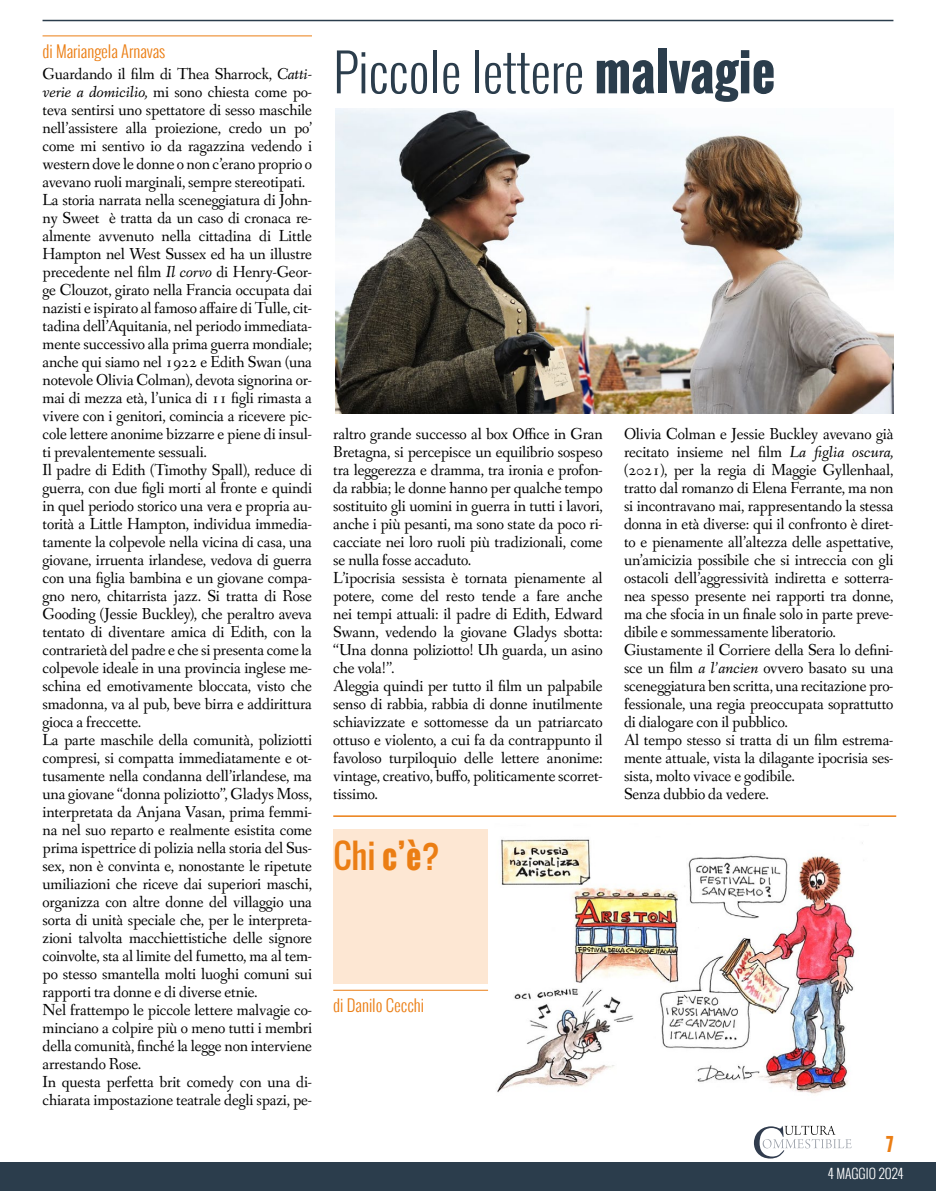
<style>
.page{position:relative;width:936px;height:1191px;background:#fff}
.page>*{position:absolute;margin:0;border:0;box-sizing:border-box;transform-origin:0 0}
.t1{font:300 51px "Oswald";color:#2b3d4c}
.t2{font:33px "Oswald";color:#eb7e14}
.t3{font:700 18px "Oswald";color:#eb7e14}
.t4{font:16.5px/18px "Fanwood Text";letter-spacing:-.01em;color:#000}
.t5{font:300 16.5px "Oswald";color:#eb7e14}
.t6{font:300 13.5px "Oswald";color:#fff}
.s1{font-weight:700}
.s2{font-style:italic}
</style>
<div class="page">
<div style="left:0;top:1162px;width:935px;height:29px;background:#2b3d4c"></div>
<svg style="left:753px;top:1125px;width:98px;height:33px"></svg>
<hr style="left:43px;top:20px;width:850px;height:1px;background:#2b3d4c">
<img style="left:335px;top:108px;width:558px;height:305px">
<hr style="left:43px;top:36px;width:269px;height:1px;background:#eb7e14">
<img style="left:497px;top:839px;width:366px;height:255px">
<div style="left:333px;top:828px;width:155px;height:155px;background:#fde7d3"></div>
<hr style="left:333px;top:990px;width:155px;height:1px;background:#eb7e14">
<hr style="left:333px;top:815px;width:563px;height:2px;background:#eb7e14">
<p class="t5" style="left:43px;top:39px;width:124px">di Mariangela Arnavas</p>
<h1 class="t1" style="left:333px;top:35px;width:443px">Piccole lettere <span class="s1">malvagie</span></h1>
<p class="t4" style="left:43px;top:65px;width:271px">Guardando il film di Thea Sharrock, <span class="s2">Catti&shy;verie a domicilio,</span> mi sono chiesta come po&shy;teva sentirsi uno spettatore di sesso maschile nell’assistere alla proiezione, credo un po’ come mi sentivo io da ragazzina vedendo i western dove le donne o non c’erano proprio o avevano ruoli marginali, sempre stereotipati.<br>La storia narrata nella sceneggiatura di John&shy;ny Sweet è tratta da un caso di cronaca re&shy;almente avvenuto nella cittadina di Little Hampton nel West Sussex ed ha un illustre precedente nel film <span class="s2">Il corvo</span> di Henry-Geor&shy;ge Clouzot, girato nella Francia occupata dai nazisti e ispirato al famoso affaire di Tulle, cit&shy;tadina dell’Aquitania, nel periodo immediata&shy;mente successivo alla prima guerra mondiale; anche qui siamo nel 1922 e Edith Swan (una notevole Olivia Colman), devota signorina or&shy;mai di mezza età, l’unica di 11 figli rimasta a vivere con i genitori, comincia a ricevere pic&shy;cole lettere anonime bizzarre e piene di insul&shy;ti prevalentemente sessuali.<br>Il padre di Edith (Timothy Spall), reduce di guerra, con due figli morti al fronte e quindi in quel periodo storico una vera e propria au&shy;torità a Little Hampton, individua immedia&shy;tamente la colpevole nella vicina di casa, una giovane, irruenta irlandese, vedova di guerra con una figlia bambina e un giovane compa&shy;gno nero, chitarrista jazz. Si tratta di Rose Gooding (Jessie Buckley), che peraltro aveva tentato di diventare amica di Edith, con la contrarietà del padre e che si presenta come la colpevole ideale in una provincia inglese me&shy;schina ed emotivamente bloccata, visto che smadonna, va al pub, beve birra e addirittura gioca a freccette.<br>La parte maschile della comunità, poliziotti compresi, si compatta immediatamente e ot&shy;tusamente nella condanna dell’irlandese, ma una giovane “donna poliziotto”, Gladys Moss, interpretata da Anjana Vasan, prima femmi&shy;na nel suo reparto e realmente esistita come prima ispettrice di polizia nella storia del Sus&shy;sex, non è convinta e, nonostante le ripetute umiliazioni che riceve dai superiori maschi, organizza con altre donne del villaggio una sorta di unità speciale che, per le interpreta&shy;zioni talvolta macchiettistiche delle signore coinvolte, sta al limite del fumetto, ma al tem&shy;po stesso smantella molti luoghi comuni sui rapporti tra donne e di diverse etnie.<br>Nel frattempo le piccole lettere malvagie co&shy;minciano a colpire più o meno tutti i membri della comunità, finché la legge non interviene arrestando Rose.<br>In questa perfetta brit comedy con una di&shy;chiarata impostazione teatrale degli spazi, pe-</p>
<p class="t4" style="left:333px;top:425px;width:271px">raltro grande successo al box Office in Gran Bretagna, si percepisce un equilibrio sospeso tra leggerezza e dramma, tra ironia e profon&shy;da rabbia; le donne hanno per qualche tempo sostituito gli uomini in guerra in tutti i lavori, anche i più pesanti, ma sono state da poco ri&shy;cacciate nei loro ruoli più tradizionali, come se nulla fosse accaduto.<br>L’ipocrisia sessista è tornata pienamente al potere, come del resto tende a fare anche nei tempi attuali: il padre di Edith, Edward Swann, vedendo la giovane Gladys sbotta: “Una donna poliziotto! Uh guarda, un asino che vola!”.<br>Aleggia quindi per tutto il film un palpabile senso di rabbia, rabbia di donne inutilmente schiavizzate e sottomesse da un patriarcato ottuso e violento, a cui fa da contrappunto il favoloso turpiloquio delle lettere anonime: vintage, creativo, buffo, politicamente scorret&shy;tissimo.</p>
<p class="t4" style="left:624px;top:425px;width:271px">Olivia Colman e Jessie Buckley avevano già recitato insieme nel film <span class="s2">La figlia oscura, </span>(2021), per la regia di Maggie Gyllenhaal, tratto dal romanzo di Elena Ferrante, ma non si incontravano mai, rappresentando la stessa donna in età diverse: qui il confronto è diret&shy;to e pienamente all’altezza delle aspettative, un’amicizia possibile che si intreccia con gli ostacoli dell’aggressività indiretta e sotterra&shy;nea spesso presente nei rapporti tra donne, ma che sfocia in un finale solo in parte preve&shy;dibile e sommessamente liberatorio.<br>Giustamente il Corriere della Sera lo defini&shy;sce un film <span class="s2">a l’ancien</span> ovvero basato su una sceneggiatura ben scritta, una recitazione pro&shy;fessionale, una regia preoccupata soprattutto di dialogare con il pubblico.<br>Al tempo stesso si tratta di un film estrema&shy;mente attuale, vista la dilagante ipocrisia ses&shy;sista, molto vivace e godibile.<br>Senza dubbio da vedere.</p>
<h2 class="t2" style="left:333px;top:831px;width:108px">Chi <span class="s1">c’è</span>?</h2>
<p class="t5" style="left:333px;top:993px;width:92px">di Danilo Cecchi</p>
<p class="t3" style="left:886px;top:1130px;width:9px">7</p>
<p class="t6" style="left:828px;top:1164px;width:77px">4 MAGGIO 2024</p>
</div>
